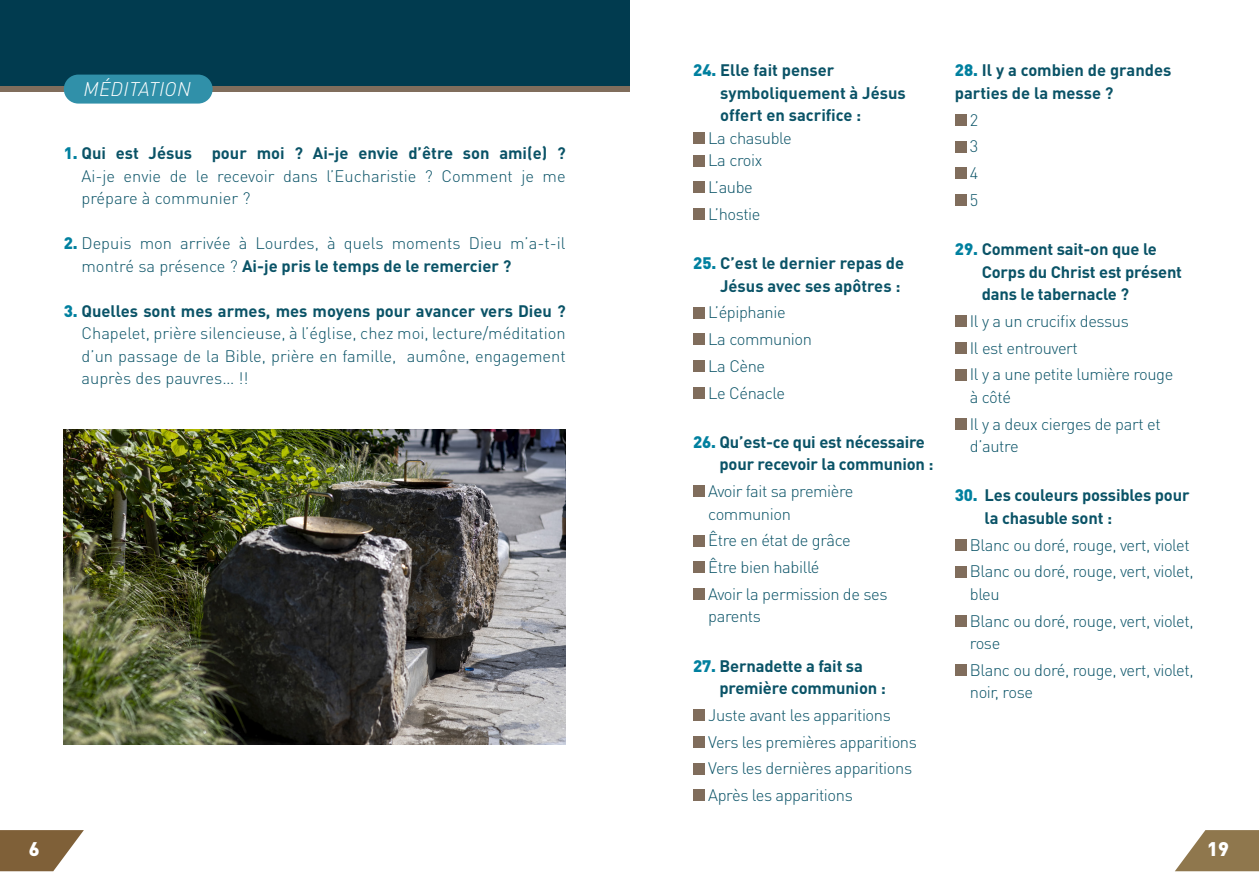
<style>
.page{position:relative;width:1259px;height:893px;background:#fff}
.page>*{position:absolute;margin:0;border:0;box-sizing:border-box;transform-origin:0 0}
.t1{font:italic 300 19.5px "DIN Pro";letter-spacing:.02em;color:#fff}
.t2{font:900 19.5px "DIN Pro";color:#fff}
.t3{font:300 16.5px/26.7px "DIN Pro";letter-spacing:-.025em;color:#0a5367}
.t4{font:700 16.5px/22.5px "DIN Pro";letter-spacing:-.01em;color:#0a5367}
.t5{font:300 16.5px/22.5px "DIN Pro";color:#0a5367}
.s1{font-weight:900;color:#00809f}
.s2{font-weight:700}
</style>
<div class="page">
<svg style="left:1175px;top:830px;width:84px;height:41px"></svg>
<svg style="left:0;top:830px;width:84px;height:41px"></svg>
<div style="left:0;top:0;width:629px;height:86px;background:#013b4f"></div>
<div style="left:0;top:86px;width:629px;height:6px;background:#806d5c"></div>
<div style="left:64px;top:75px;width:149px;height:29px;background:#3090a9;border-radius:14px"></div>
<img style="left:64px;top:429px;width:502px;height:315px">
<div style="left:693px;top:132px;width:12px;height:12px;background:#806d5c"></div>
<div style="left:693px;top:155px;width:12px;height:11px;background:#806d5c"></div>
<div style="left:693px;top:182px;width:12px;height:11px;background:#806d5c"></div>
<div style="left:693px;top:208px;width:12px;height:12px;background:#806d5c"></div>
<div style="left:693px;top:307px;width:12px;height:11px;background:#806d5c"></div>
<div style="left:693px;top:334px;width:12px;height:11px;background:#806d5c"></div>
<div style="left:693px;top:360px;width:12px;height:12px;background:#806d5c"></div>
<div style="left:693px;top:387px;width:12px;height:12px;background:#806d5c"></div>
<div style="left:693px;top:486px;width:12px;height:11px;background:#806d5c"></div>
<div style="left:693px;top:535px;width:12px;height:11px;background:#806d5c"></div>
<div style="left:693px;top:562px;width:12px;height:11px;background:#806d5c"></div>
<div style="left:693px;top:588px;width:12px;height:12px;background:#806d5c"></div>
<div style="left:693px;top:709px;width:12px;height:12px;background:#806d5c"></div>
<div style="left:693px;top:736px;width:12px;height:12px;background:#806d5c"></div>
<div style="left:693px;top:763px;width:12px;height:11px;background:#806d5c"></div>
<div style="left:693px;top:790px;width:12px;height:11px;background:#806d5c"></div>
<div style="left:955px;top:114px;width:11px;height:12px;background:#806d5c"></div>
<div style="left:955px;top:141px;width:11px;height:11px;background:#806d5c"></div>
<div style="left:955px;top:168px;width:11px;height:11px;background:#806d5c"></div>
<div style="left:955px;top:194px;width:11px;height:12px;background:#806d5c"></div>
<div style="left:955px;top:315px;width:11px;height:12px;background:#806d5c"></div>
<div style="left:955px;top:342px;width:11px;height:12px;background:#806d5c"></div>
<div style="left:955px;top:369px;width:11px;height:11px;background:#806d5c"></div>
<div style="left:955px;top:418px;width:11px;height:12px;background:#806d5c"></div>
<div style="left:955px;top:539px;width:11px;height:12px;background:#806d5c"></div>
<div style="left:955px;top:566px;width:11px;height:11px;background:#806d5c"></div>
<div style="left:955px;top:615px;width:11px;height:12px;background:#806d5c"></div>
<div style="left:955px;top:664px;width:11px;height:12px;background:#806d5c"></div>
<p class="t1" style="left:84px;top:74px;width:109px">MÉDITATION</p>
<p class="t3" style="left:81px;top:141px;width:486px;line-height:22.5px;text-align:justify;text-indent:-18px"><span class="s1">1.</span> <span class="s2">Qui est Jésus pour moi ? Ai-je envie d’être son ami(e) ?<br></span>Ai-je envie de le recevoir dans l’Eucharistie ? Comment je me prépare à communier ?</p>
<p class="t5" style="left:81px;top:231px;width:486px;text-indent:-18px"><span class="s1">2.</span> Depuis mon arrivée à Lourdes, à quels moments Dieu m’a-t-il montré sa présence ? <span class="s2">Ai-je pris le temps de le remercier ?</span></p>
<p class="t3" style="left:81px;top:299px;width:486px;line-height:22.5px;text-align:justify;text-indent:-18px"><span class="s1">3.</span> <span class="s2">Quelles sont mes armes, mes moyens pour avancer vers Dieu ?<br></span>Chapelet, prière silencieuse, à l’église, chez moi, lecture/méditation d’un passage de la Bible, prière en famille, aumône, engagement auprès des pauvres… !!</p>
<p class="t4" style="left:720px;top:59px;width:187px;text-indent:-27px"><span class="s1">24.</span> Elle fait penser symboliquement à Jésus offert en sacrifice :</p>
<p class="t3" style="left:708px;top:126px;width:85px;line-height:22.5px">La chasuble<br>La croix</p>
<p class="t3" style="left:708px;top:173px;width:54px">L’aube<br>L’hostie</p>
<p class="t4" style="left:693px;top:251px;width:212px;text-align:right"><span class="s1">25.</span> C’est le dernier repas de<br>Jésus avec ses apôtres :</p>
<p class="t3" style="left:708px;top:298px;width:105px">L’épiphanie<br>La communion<br>La Cène<br>Le Cénacle</p>
<p class="t4" style="left:719px;top:430px;width:216px;text-indent:-26px"><span class="s1">26.</span> Qu’est-ce qui est nécessaire pour recevoir la communion :</p>
<p class="t3" style="left:708px;top:479px;width:147px;line-height:22.5px">Avoir fait sa première communion</p>
<p class="t3" style="left:708px;top:526px;width:181px">Être en état de grâce<br>Être bien habillé<br>Avoir la permission de ses</p>
<p class="t3" style="left:708px;top:602px;width:54px">parents</p>
<p class="t4" style="left:719px;top:654px;width:168px;text-indent:-26px"><span class="s1">27.</span> Bernadette a fait sa première communion :</p>
<p class="t3" style="left:708px;top:701px;width:210px">Juste avant les apparitions<br>Vers les premières apparitions<br>Vers les dernières apparitions<br>Après les apparitions</p>
<p class="t4" style="left:955px;top:59px;width:218px"><span class="s1">28.</span> Il y a combien de grandes parties de la messe ?</p>
<p class="t3" style="left:970px;top:106px;width:10px;text-align:justify">2<br>3<br>4<br>5</p>
<p class="t4" style="left:981px;top:237px;width:202px;text-indent:-27px"><span class="s1">29.</span> Comment sait-on que le<br>Corps du Christ est présent dans le tabernacle ?</p>
<p class="t3" style="left:970px;top:307px;width:205px">Il y a un crucifix dessus<br>Il est entrouvert<br>Il y a une petite lumière rouge</p>
<p class="t3" style="left:970px;top:383px;width:192px">à côté<br>Il y a deux cierges de part et</p>
<p class="t3" style="left:970px;top:432px;width:50px">d’autre</p>
<p class="t4" style="left:984px;top:484px;width:206px;text-indent:-30px"><span class="s1">30.</span> Les couleurs possibles pour la chasuble sont :</p>
<p class="t3" style="left:970px;top:531px;width:225px">Blanc ou doré, rouge, vert, violet<br>Blanc ou doré, rouge, vert, violet,</p>
<p class="t3" style="left:970px;top:580px;width:225px">bleu<br>Blanc ou doré, rouge, vert, violet,</p>
<p class="t3" style="left:970px;top:629px;width:225px">rose<br>Blanc ou doré, rouge, vert, violet,</p>
<p class="t3" style="left:970px;top:678px;width:65px">noir, rose</p>
<p class="t2" style="left:29px;top:832px;width:12px">6</p>
<p class="t2" style="left:1207px;top:832px;width:23px">19</p>
</div>
